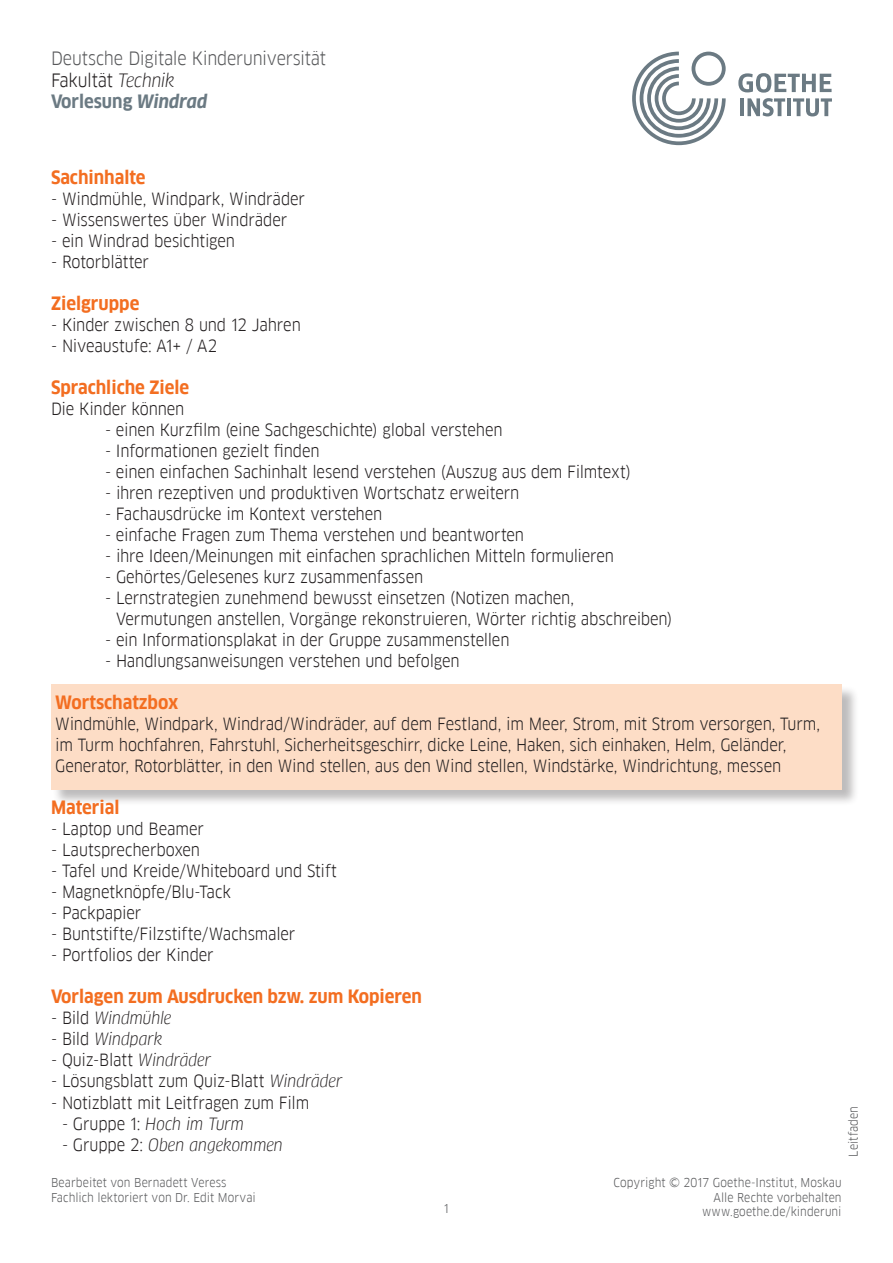
<style>
.page{position:relative;width:893px;height:1263px;background:#fff}
.page>*{position:absolute;margin:0;border:0;box-sizing:border-box;transform-origin:0 0}
.t1{font:700 18px "Goethe FF Clan";color:#f36e21}
.t2{font:18px/21.6px "Goethe FF Clan";letter-spacing:-.015em;color:#57585a}
.t3{font:16.5px/21px "Goethe FF Clan";letter-spacing:-.01em;color:#231f20}
.t4{font:italic 16.5px "Goethe FF Clan";letter-spacing:-.005em;color:#231f20}
.t5{font:12px/14.4px "Goethe FF Clan";letter-spacing:.005em;color:#57585a;text-align:right}
.s1{color:#231f20}
.s2{font-style:italic;color:#231f20}
.s3{font-weight:700;color:#6b7a83}
.s4{font-weight:700;font-style:italic;color:#6b7a83}
.s5{font-style:normal}
.s6{font-style:italic}
</style>
<div class="page">
<svg style="left:632px;top:52px;width:94px;height:93px"></svg>
<svg style="left:738px;top:73px;width:94px;height:43px"></svg>
<div style="left:52px;top:685px;width:807px;height:121px;background:#231f20;opacity:.3"></div>
<div style="left:51px;top:684px;width:791px;height:105px;background:#fdddc6"></div>
<p class="t2" style="left:51px;top:48px;width:277px">Deutsche Digitale Kinderuniversität<br><span class="s1">Fakultät</span> <span class="s2">Technik<br></span><span class="s3">Vorlesung</span> <span class="s4">Windrad</span></p>
<p class="t1" style="left:51px;top:167px;width:96px">Sachinhalte</p>
<p class="t3" style="left:51px;top:189px;width:255px">- Windmühle, Windpark, Windräder</p>
<p class="t3" style="left:51px;top:210px;width:238px">- Wissenswertes über Windräder</p>
<p class="t3" style="left:51px;top:231px;width:185px">- ein Windrad besichtigen</p>
<p class="t3" style="left:51px;top:252px;width:100px">- Rotorblätter</p>
<p class="t1" style="left:51px;top:293px;width:90px">Zielgruppe</p>
<p class="t3" style="left:51px;top:315px;width:251px">- Kinder zwischen 8 und 12 Jahren</p>
<p class="t3" style="left:51px;top:336px;width:168px">- Niveaustufe: A1+ / A2</p>
<p class="t1" style="left:51px;top:377px;width:140px">Sprachliche Ziele</p>
<p class="t3" style="left:51px;top:399px;width:135px">Die Kinder können</p>
<p class="t3" style="left:105px;top:420px;width:399px">- einen Kurzfilm (eine Sachgeschichte) global verstehen</p>
<p class="t3" style="left:105px;top:441px;width:216px">- Informationen gezielt finden</p>
<p class="t3" style="left:105px;top:462px;width:527px">- einen einfachen Sachinhalt lesend verstehen (Auszug aus dem Filmtext)</p>
<p class="t3" style="left:105px;top:483px;width:416px">- ihren rezeptiven und produktiven Wortschatz erweitern</p>
<p class="t3" style="left:105px;top:504px;width:279px">- Fachausdrücke im Kontext verstehen</p>
<p class="t3" style="left:105px;top:525px;width:421px">- einfache Fragen zum Thema verstehen und beantworten</p>
<p class="t3" style="left:105px;top:546px;width:510px">- ihre Ideen/Meinungen mit einfachen sprachlichen Mitteln formulieren</p>
<p class="t3" style="left:105px;top:567px;width:320px">- Gehörtes/Gelesenes kurz zusammenfassen</p>
<p class="t3" style="left:116px;top:588px;width:558px;text-indent:-11px">- Lernstrategien zunehmend bewusst einsetzen (Notizen machen,<br>Vermutungen anstellen, Vorgänge rekonstruieren, Wörter richtig abschreiben)</p>
<p class="t3" style="left:105px;top:630px;width:406px">- ein Informationsplakat in der Gruppe zusammenstellen</p>
<p class="t3" style="left:105px;top:651px;width:356px">- Handlungsanweisungen verstehen und befolgen</p>
<p class="t1" style="left:55px;top:692px;width:125px">Wortschatzbox</p>
<p class="t3" style="left:55px;top:714px;width:766px">Windmühle, Windpark, Windrad/Windräder, auf dem Festland, im Meer, Strom, mit Strom versorgen, Turm, im Turm hochfahren, Fahrstuhl, Sicherheitsgeschirr, dicke Leine, Haken, sich einhaken, Helm, Geländer,<br>Generator, Rotorblätter, in den Wind stellen, aus den Wind stellen, Windstärke, Windrichtung, messen</p>
<p class="t1" style="left:51px;top:797px;width:70px">Material</p>
<p class="t3" style="left:51px;top:819px;width:154px">- Laptop und Beamer</p>
<p class="t3" style="left:51px;top:840px;width:151px">- Lautsprecherboxen</p>
<p class="t3" style="left:51px;top:861px;width:288px">- Tafel und Kreide/Whiteboard und Stift</p>
<p class="t3" style="left:51px;top:882px;width:181px">- Magnetknöpfe/Blu-Tack</p>
<p class="t3" style="left:51px;top:903px;width:92px">- Packpapier</p>
<p class="t3" style="left:51px;top:924px;width:246px">- Buntstifte/Filzstifte/Wachsmaler</p>
<p class="t3" style="left:51px;top:945px;width:164px">- Portfolios der Kinder</p>
<p class="t1" style="left:51px;top:986px;width:372px">Vorlagen zum Ausdrucken bzw. zum Kopieren</p>
<p class="t4" style="left:51px;top:1008px;width:122px"><span class="s5">- Bild</span> Windmühle</p>
<p class="t4" style="left:51px;top:1029px;width:113px"><span class="s5">- Bild</span> Windpark</p>
<p class="t3" style="left:51px;top:1050px;width:162px">- Quiz-Blatt <span class="s6">Windräder</span></p>
<p class="t3" style="left:51px;top:1071px;width:293px">- Lösungsblatt zum Quiz-Blatt <span class="s6">Windräder</span></p>
<p class="t3" style="left:51px;top:1092px;width:260px">- Notizblatt mit Leitfragen zum Film</p>
<p class="t4" style="left:62px;top:1114px;width:184px"><span class="s5">- Gruppe 1:</span> Hoch im Turm</p>
<p class="t4" style="left:62px;top:1135px;width:222px"><span class="s5">- Gruppe 2:</span> Oben angekommen</p>
<p class="t5" style="left:846px;top:1157px;width:52px;rotate:-90deg">Leitfaden</p>
<p class="t5" style="left:51px;top:1175px;width:177px">Bearbeitet von Bernadett Veress</p>
<p class="t5" style="left:613px;top:1175px;width:230px">Copyright © 2017 Goethe-Institut, Moskau</p>
<p class="t5" style="left:51px;top:1190px;width:206px">Fachlich lektoriert von Dr. Edit Morvai</p>
<p class="t5" style="left:702px;top:1190px;width:141px">Alle Rechte vorbehalten www.goethe.de/kinderuni</p>
<p class="t5" style="left:444px;top:1202px;width:7px">1</p>
</div>
